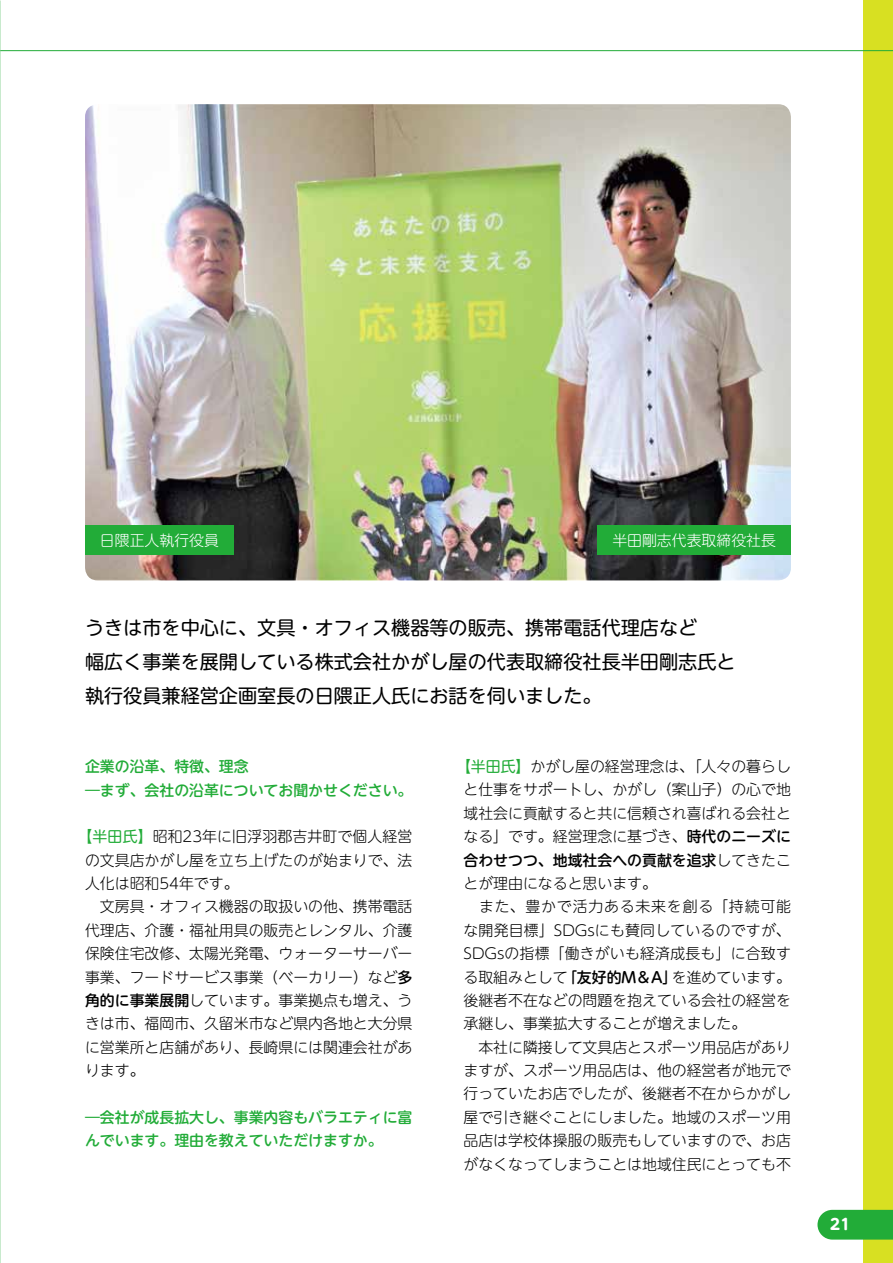
<style>
.page{position:relative;width:893px;height:1263px;background:#fff}
.page>*{position:absolute;margin:0;border:0;box-sizing:border-box;transform-origin:0 0}
.t1{font:19.2px/34px "UD Shin M Go Pro";color:#000}
.t2{font:700 15px "UD Shin M Go Pro";color:#fff}
.t3{font:300 14.85px/23.4px "UD Shin M Go Pro";color:#000}
.t4{font:500 14.85px/23.4px "UD Shin M Go Pro";color:#22ac38}
.t5{font:300 14.85px "UD Shin M Go Pro";color:#fff}
.s1{font-weight:400;color:#22ac38}
.s2{font-weight:500}
</style>
<div class="page">
<div style="left:863px;top:0;width:30px;height:1263px;background:#d8e022"></div>
<hr style="left:0;top:50px;width:893px;height:1px;background:#22ac38">
<svg style="left:0;top:182px;width:1px;height:240px"></svg>
<img style="left:0;top:462px;width:1px;height:585px">
<img style="left:0;top:183px;width:1px;height:213px">
<img style="left:85px;top:104px;width:706px;height:476px">
<div style="left:85px;top:525px;width:149px;height:30px;background:#22ac38"></div>
<div style="left:597px;top:525px;width:194px;height:30px;background:#22ac38"></div>
<div style="left:817px;top:1210px;width:76px;height:29px;background:#22ac38"></div>
<p class="t5" style="left:100px;top:528px;width:121px">日隈正人執行役員</p>
<p class="t5" style="left:612px;top:528px;width:165px">半田剛志代表取締役社長</p>
<p class="t1" style="left:85px;top:609px;width:652px">うきは市を中心に、文具・オフィス機器等の販売、携帯電話代理店など<br>幅広く事業を展開している株式会社かがし屋の代表取締役社長半田剛志氏と執行役員兼経営企画室長の日隈正人氏にお話を伺いました。</p>
<p class="t4" style="left:85px;top:754px;width:329px">企業の沿革、特徴、理念<br>―まず、会社の沿革についてお聞かせください。</p>
<p class="t3" style="left:85px;top:824px;width:329px;text-indent:-7px"><span class="s1">【半田氏】</span>昭和23年に旧浮羽郡吉井町で個人経営の文具店かがし屋を立ち上げたのが始まりで、法人化は昭和54年です。<br>　文房具・オフィス機器の取扱いの他、携帯電話代理店、介護・福祉用具の販売とレンタル、介護保険住宅改修、太陽光発電、ウォーターサーバー事業、フードサービス事業（ベーカリー）など<span class="s2">多角的に事業展開</span>しています。事業拠点も増え、うきは市、福岡市、久留米市など県内各地と大分県に営業所と店舗があり、長崎県には関連会社があります。</p>
<p class="t4" style="left:85px;top:1105px;width:329px">―会社が成長拡大し、事業内容もバラエティに富んでいます。理由を教えていただけますか。</p>
<p class="t3" style="left:463px;top:754px;width:329px;text-indent:-7px"><span class="s1">【半田氏】</span>かがし屋の経営理念は、「人々の暮らしと仕事をサポートし、かがし（案山子）の心で地域社会に貢献すると共に信頼され喜ばれる会社となる」です。経営理念に基づき、<span class="s2">時代のニーズに合わせつつ、地域社会への貢献を追求</span>してきたことが理由になると思います。<br>　また、豊かで活力ある未来を創る「持続可能な開発目標」SDGsにも賛同しているのですが、<br>SDGsの指標「働きがいも経済成長も」に合致する取組みとして<span class="s2">「友好的M＆A」</span>を進めています。後継者不在などの問題を抱えている会社の経営を承継し、事業拡大することが増えました。<br>　本社に隣接して文具店とスポーツ用品店がありますが、スポーツ用品店は、他の経営者が地元で行っていたお店でしたが、後継者不在からかがし屋で引き継ぐことにしました。地域のスポーツ用品店は学校体操服の販売もしていますので、お店がなくなってしまうことは地域住民にとっても不</p>
<p class="t2" style="left:830px;top:1212px;width:22px">21</p>
</div>
